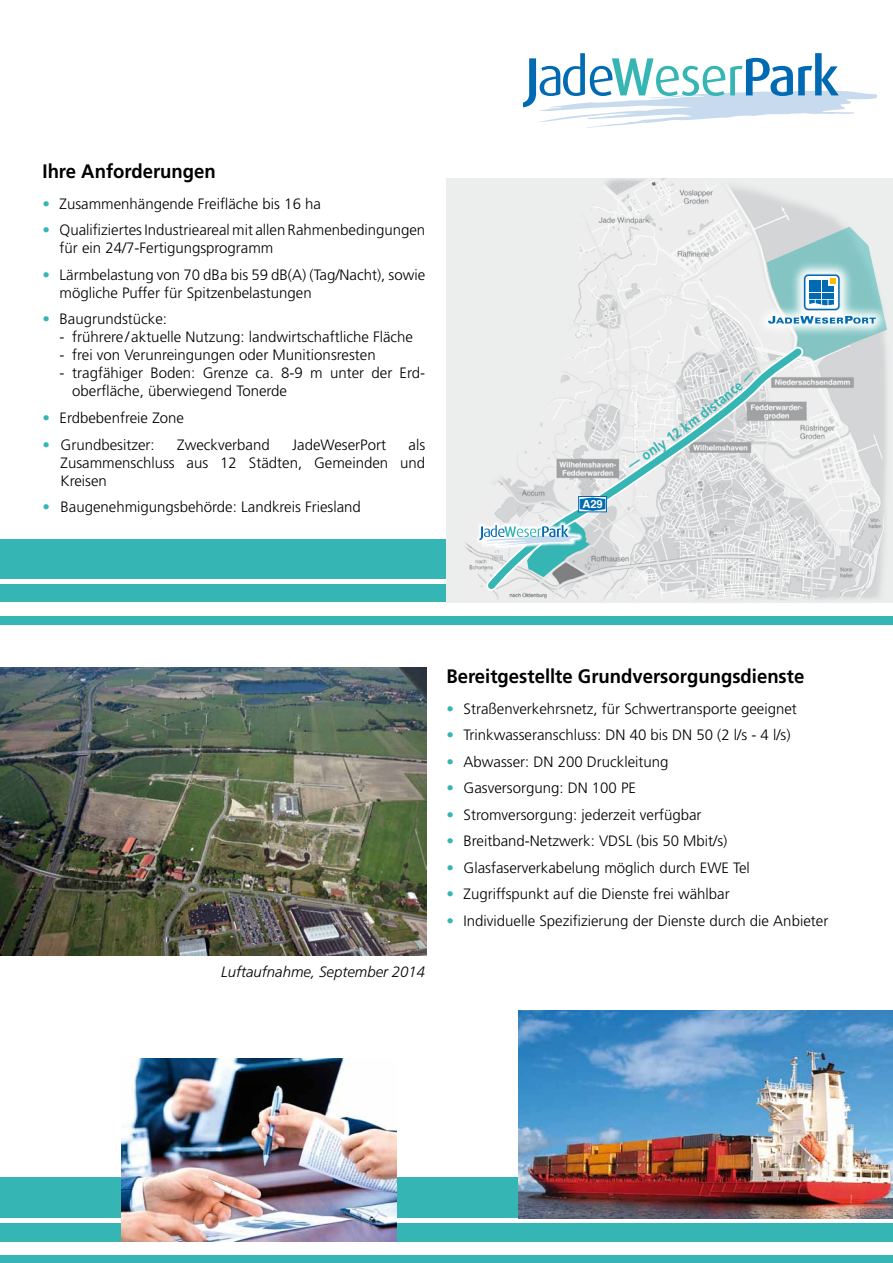
<style>
.page{position:relative;width:893px;height:1263px;background:#fff}
.page>*{position:absolute;margin:0;border:0;box-sizing:border-box;transform-origin:0 0}
.t1{font:700 19.5px "Frutiger";color:#000;scale:.95 1}
.t2{font:300 15px/18px "Frutiger";color:#000}
.t3{font:italic 300 15px "Frutiger";color:#000}
.t4{font:700 14.1px "Frutiger";color:#35b5b3;scale:.9 1}
.t5{font:700 11.25px "Helvetica";color:#fff}
.s1{color:#35b5b3}
</style>
<div class="page">
<div style="left:0;top:1178px;width:893px;height:85px;background:#35b5b3"></div>
<div style="left:0;top:1242px;width:893px;height:12px;background:#fff"></div>
<svg style="left:0;top:1218px;width:893px;height:4px;background:#e9e8e9"></svg>
<div style="left:0;top:539px;width:893px;height:85px;background:#35b5b3"></div>
<div style="left:0;top:602px;width:893px;height:13px;background:#fff"></div>
<hr style="left:0;top:579px;width:893px;height:4px;background:#fff">
<img style="left:446px;top:179px;width:447px;height:424px">
<svg style="left:477px;top:337px;width:336px;height:263px;background:#e7e8e8"></svg>
<svg style="left:481px;top:342px;width:327px;height:253px;background:#dee1e2"></svg>
<svg style="left:578px;top:496px;width:29px;height:16px"></svg>
<svg style="left:580px;top:498px;width:25px;height:13px"></svg>
<div style="left:755px;top:260px;width:134px;height:77px;background:#ededee"></div>
<svg style="left:767px;top:227px;width:120px;height:134px;background:#add1d5"></svg>
<img style="left:519px;top:1010px;width:374px;height:208px">
<img style="left:121px;top:1058px;width:276px;height:184px">
<img style="left:0;top:668px;width:426px;height:287px">
<svg style="left:523px;top:53px;width:354px;height:75px"></svg>
<div style="left:475px;top:521px;width:108px;height:29px;background:#eeeeef"></div>
<svg style="left:479px;top:521px;width:111px;height:56px"></svg>
<svg style="left:680px;top:372px;width:73px;height:60px;background:#c8d7d8"></svg>
<h1 class="t1" style="left:43px;top:160px;width:184px">Ihre Anforderungen</h1>
<p class="t2" style="left:43px;top:195px;width:280px"><span class="s1">•</span> Zusammenhängende Freifläche bis 16 ha</p>
<p class="t2" style="left:60px;top:221px;width:367px;text-indent:-17px"><span class="s1">•</span> Qualifiziertes Industrieareal mit allen Rahmenbedingungen für ein 24/7-Fertigungsprogramm</p>
<p class="t2" style="left:60px;top:266px;width:367px;text-indent:-17px"><span class="s1">•</span> Lärmbelastung von 70 dBa bis 59 dB(A) (Tag/Nacht), sowie mögliche Puffer für Spitzenbelastungen</p>
<p class="t2" style="left:43px;top:310px;width:126px"><span class="s1">•</span> Baugrundstücke:</p>
<p class="t2" style="left:60px;top:328px;width:355px">- frührere /aktuelle Nutzung: landwirtschaftliche Fläche</p>
<p class="t2" style="left:60px;top:346px;width:318px">- frei von Verunreingungen oder Munitionsresten</p>
<p class="t2" style="left:72px;top:364px;width:354px;text-indent:-13px">- tragfähiger Boden: Grenze ca. 8-9 m unter der Erd&shy;oberfläche, überwiegend Tonerde</p>
<p class="t2" style="left:43px;top:409px;width:143px"><span class="s1">•</span> Erdbebenfreie Zone</p>
<p class="t2" style="left:43px;top:435px;width:114px"><span class="s1">•</span> Grundbesitzer:</p>
<p class="t2" style="left:177px;top:435px;width:94px">Zweckverband</p>
<p class="t2" style="left:292px;top:435px;width:95px">JadeWeserPort</p>
<p class="t2" style="left:61px;top:435px;width:366px;text-align:justify;text-indent:348px">als Zusammenschluss aus 12 Städten, Gemeinden und Kreisen</p>
<p class="t2" style="left:43px;top:498px;width:320px"><span class="s1">•</span> Baugenehmigungsbehörde: Landkreis Friesland</p>
<p class="t5" style="left:582px;top:495px;width:22px">A29</p>
<p class="t4" style="left:624px;top:460px;width:70px;rotate:-35deg">— only 12</p>
<p class="t3" style="left:221px;top:964px;width:206px">Luftaufnahme, September 2014</p>
<h1 class="t1" style="left:446px;top:664px;width:378px">Bereitgestellte Grundversorgungsdienste</h1>
<p class="t2" style="left:446px;top:699px;width:352px"><span class="s1">•</span> Straßenverkehrsnetz, für Schwertransporte geeignet</p>
<p class="t2" style="left:446px;top:726px;width:346px"><span class="s1">•</span> Trinkwasseranschluss: DN 40 bis DN 50 (2 l/s - 4 l/s)</p>
<p class="t2" style="left:446px;top:752px;width:224px"><span class="s1">•</span> Abwasser: DN 200 Druckleitung</p>
<p class="t2" style="left:446px;top:779px;width:191px"><span class="s1">•</span> Gasversorgung: DN 100 PE</p>
<p class="t2" style="left:446px;top:805px;width:257px"><span class="s1">•</span> Stromversorgung: jederzeit verfügbar</p>
<p class="t2" style="left:446px;top:832px;width:282px"><span class="s1">•</span> Breitband-Netzwerk: VDSL (bis 50 Mbit/s)</p>
<p class="t2" style="left:446px;top:858px;width:305px"><span class="s1">•</span> Glasfaserverkabelung möglich durch EWE Tel</p>
<p class="t2" style="left:446px;top:885px;width:285px"><span class="s1">•</span> Zugriffspunkt auf die Dienste frei wählbar</p>
<p class="t2" style="left:446px;top:911px;width:383px"><span class="s1">•</span> Individuelle Spezifizierung der Dienste durch die Anbieter</p>
</div>
